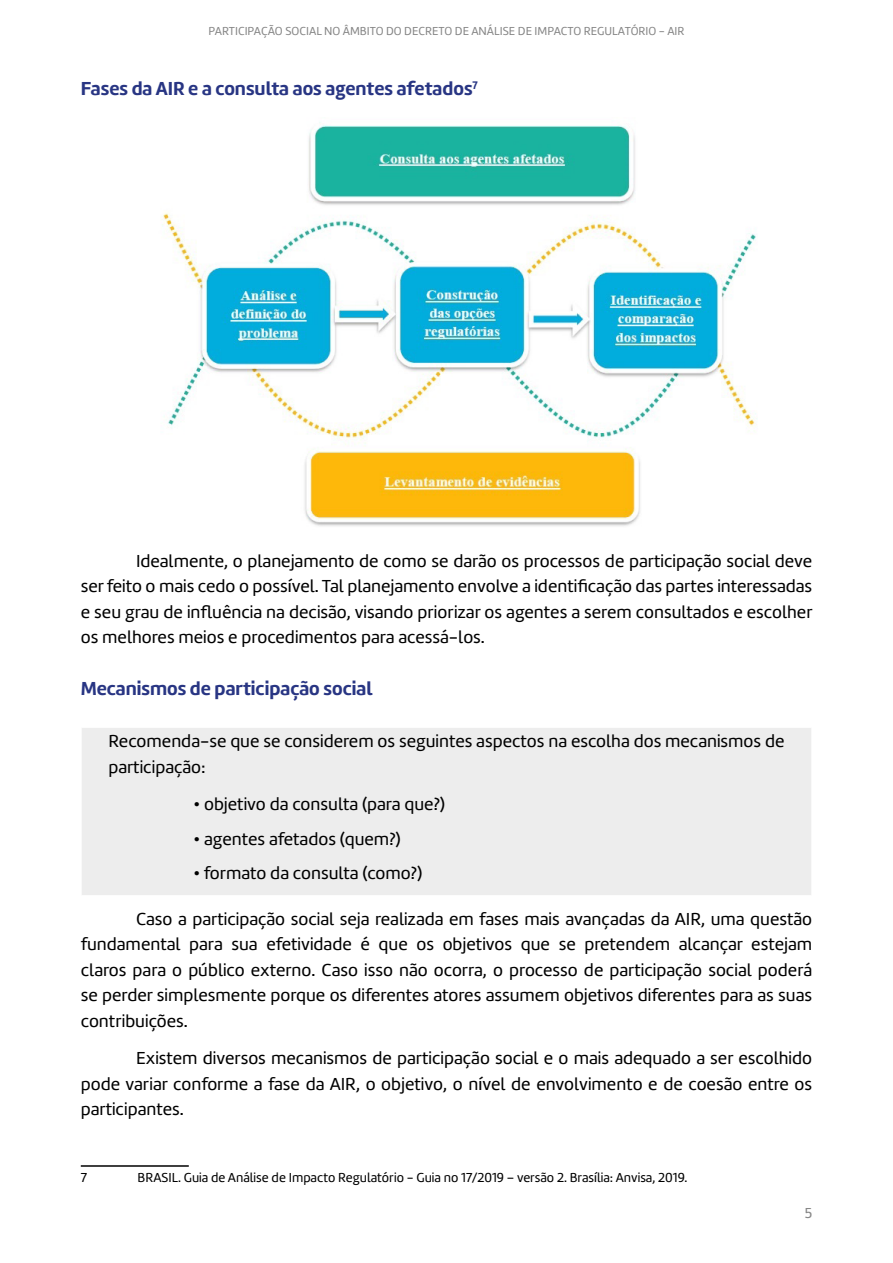
<style>
.page{position:relative;width:893px;height:1263px;background:#fff}
.page>*{position:absolute;margin:0;border:0;box-sizing:border-box;transform-origin:0 0}
.t1{font:19.5px "Amelia Basic Bold";color:#283583}
.t2{font:18px/25.5px "Amelia Basic";color:#000;text-align:justify}
.t3{font:15px "Amelia Basic";color:#878787}
.t4{font:13.5px "Amelia Basic";color:#000}
.t5{font:12px "Amelia Basic";color:#878787}
</style>
<div class="page">
<img style="left:162px;top:122px;width:594px;height:404px">
<div style="left:81px;top:727px;width:731px;height:169px;background:#ededed"></div>
<hr style="left:81px;top:727px;width:731px;height:1px;background:#fff">
<hr style="left:81px;top:728px;width:1px;height:167px;background:#fff">
<hr style="left:811px;top:728px;width:1px;height:167px;background:#fff">
<hr style="left:81px;top:895px;width:731px;height:1px;background:#fff">
<hr style="left:81px;top:1165px;width:108px;height:2px;background:#000">
<p class="t5" style="left:208px;top:24px;width:478px">PARTICIPAÇÃO SOCIAL NO ÂMBITO DO DECRETO DE ANÁLISE DE IMPACTO REGULATÓRIO - AIR</p>
<p class="t1" style="left:81px;top:77px;width:399px">Fases da AIR e a consulta aos agentes afetados<sup>7</sup></p>
<p class="t2" style="left:81px;top:548px;width:733px;text-indent:55px">Idealmente, o planejamento de como se darão os processos de participação social deve ser feito o mais cedo o possível. Tal planejamento envolve a identificação das partes interessadas e seu grau de influência na decisão, visando priorizar os agentes a serem consultados e escolher os melhores meios e procedimentos para acessá-los.</p>
<p class="t1" style="left:81px;top:677px;width:293px">Mecanismos de participação social</p>
<p class="t2" style="left:108px;top:728px;width:678px">Recomenda-se que se considerem os seguintes aspectos na escolha dos mecanismos de participação:</p>
<p class="t2" style="left:193px;top:791px;width:253px">• objetivo da consulta (para que?)</p>
<p class="t2" style="left:193px;top:826px;width:209px">• agentes afetados (quem?)</p>
<p class="t2" style="left:193px;top:860px;width:230px">• formato da consulta (como?)</p>
<p class="t2" style="left:81px;top:906px;width:733px;text-indent:55px">Caso a participação social seja realizada em fases mais avançadas da AIR, uma questão fundamental para sua efetividade é que os objetivos que se pretendem alcançar estejam claros para o público externo. Caso isso não ocorra, o processo de participação social poderá se perder simplesmente porque os diferentes atores assumem objetivos diferentes para as suas contribuições.</p>
<p class="t2" style="left:81px;top:1045px;width:733px;text-indent:55px">Existem diversos mecanismos de participação social e o mais adequado a ser escolhido pode variar conforme a fase da AIR, o objetivo, o nível de envolvimento e de coesão entre os participantes.</p>
<p class="t4" style="left:81px;top:1170px;width:8px">7</p>
<p class="t4" style="left:138px;top:1170px;width:551px">BRASIL. Guia de Análise de Impacto Regulatório - Guia no 17/2019 – versão 2. Brasília: Anvisa, 2019.</p>
<p class="t3" style="left:805px;top:1205px;width:9px">5</p>
</div>
